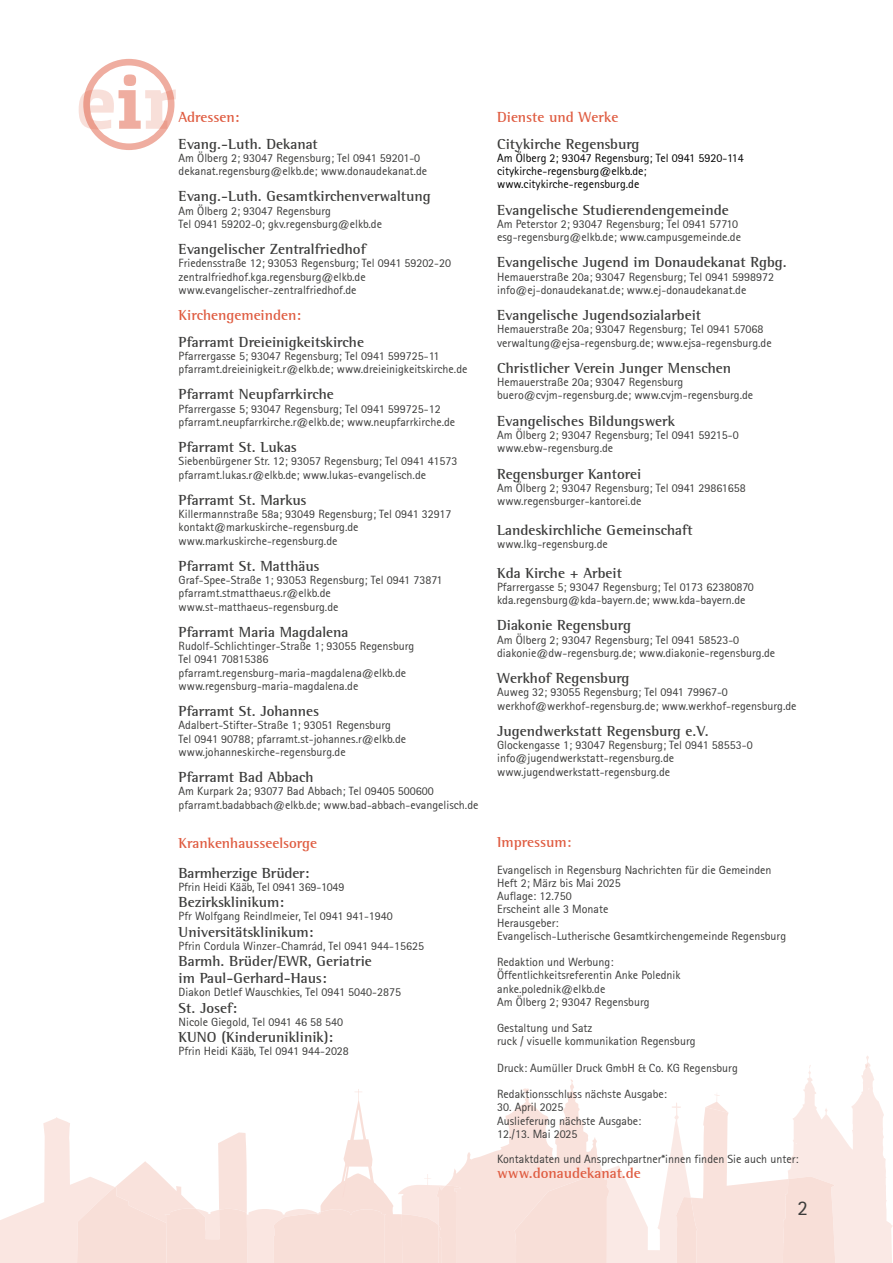
<style>
.page{position:relative;width:893px;height:1263px;background:#fff}
.page>*{position:absolute;margin:0;border:0;box-sizing:border-box;transform-origin:0 0}
.t1{font:21px "Rotis Sans Serif 55";color:#3c3c3b}
.t2{font:700 15px/16.5px "Rotis Semi Serif";color:#3c3c3b}
.t3{font:700 15px "Rotis Semi Serif";color:#df5c41}
.t4{font:12px/13.2px "Rotis Sans Serif 55";color:#3c3c3b}
.t5{font:12px/13.2px "Rotis Sans Serif 55";color:#000}
.s1{color:#e26e51}
</style>
<div class="page">
<svg style="left:0;top:1056px;width:893px;height:207px"></svg>
<svg style="left:79px;top:59px;width:97px;height:91px"></svg>
<p class="t3" style="left:179px;top:108px;width:63px">Adressen:</p>
<p class="t2" style="left:179px;top:135px;width:141px">Evang.-Luth. Dekanat</p>
<p class="t4" style="left:179px;top:151px;width:250px">Am Ölberg 2; 93047 Regensburg; Tel 0941 59201-0 dekanat.regensburg@elkb.de; www.donaudekanat.de</p>
<p class="t2" style="left:179px;top:188px;width:254px">Evang.-Luth. Gesamtkirchenverwaltung</p>
<p class="t4" style="left:179px;top:204px;width:205px">Am Ölberg 2; 93047 Regensburg<br>Tel 0941 59202-0; gkv.regensburg@elkb.de</p>
<p class="t2" style="left:179px;top:241px;width:189px">Evangelischer Zentralfriedhof</p>
<p class="t4" style="left:179px;top:257px;width:274px">Friedensstraße 12; 93053 Regensburg; Tel 0941 59202-20 zentralfriedhof.kga.regensburg@elkb.de www.evangelischer-zentralfriedhof.de</p>
<p class="t3" style="left:179px;top:306px;width:124px">Kirchengemeinden:</p>
<p class="t2" style="left:179px;top:333px;width:187px">Pfarramt Dreieinigkeitskirche</p>
<p class="t4" style="left:179px;top:349px;width:290px">Pfarrergasse 5; 93047 Regensburg; Tel 0941 599725-11 pfarramt.dreieinigkeit.r@elkb.de; www.dreieinigkeitskirche.de</p>
<p class="t2" style="left:179px;top:386px;width:157px">Pfarramt Neupfarrkirche</p>
<p class="t4" style="left:179px;top:402px;width:278px">Pfarrergasse 5; 93047 Regensburg; Tel 0941 599725-12 pfarramt.neupfarrkirche.r@elkb.de; www.neupfarrkirche.de</p>
<p class="t2" style="left:179px;top:439px;width:120px">Pfarramt St. Lukas</p>
<p class="t4" style="left:179px;top:455px;width:280px">Siebenbürgener Str. 12; 93057 Regensburg; Tel 0941 41573 pfarramt.lukas.r@elkb.de; www.lukas-evangelisch.de</p>
<p class="t2" style="left:179px;top:491px;width:130px">Pfarramt St. Markus</p>
<p class="t4" style="left:179px;top:507px;width:274px">Killermannstraße 58a; 93049 Regensburg; Tel 0941 32917 kontakt@markuskirche-regensburg.de www.markuskirche-regensburg.de</p>
<p class="t2" style="left:179px;top:557px;width:142px">Pfarramt St. Matthäus</p>
<p class="t4" style="left:179px;top:573px;width:265px">Graf-Spee-Straße 1; 93053 Regensburg; Tel 0941 73871 pfarramt.stmatthaeus.r@elkb.de www.st-matthaeus-regensburg.de</p>
<p class="t2" style="left:179px;top:623px;width:171px">Pfarramt Maria Magdalena</p>
<p class="t4" style="left:179px;top:639px;width:237px">Rudolf-Schlichtinger-Straße 1; 93055 Regensburg Tel 0941 70815386 pfarramt.regensburg-maria-magdalena@elkb.de www.regensburg-maria-magdalena.de</p>
<p class="t2" style="left:179px;top:703px;width:142px">Pfarramt St. Johannes</p>
<p class="t4" style="left:179px;top:719px;width:229px">Adalbert-Stifter-Straße 1; 93051 Regensburg<br>Tel 0941 90788; pfarramt.st-johannes.r@elkb.de www.johanneskirche-regensburg.de</p>
<p class="t2" style="left:179px;top:769px;width:137px">Pfarramt Bad Abbach</p>
<p class="t4" style="left:179px;top:785px;width:301px">Am Kurpark 2a; 93077 Bad Abbach; Tel 09405 500600 pfarramt.badabbach@elkb.de; www.bad-abbach-evangelisch.de</p>
<p class="t3" style="left:179px;top:834px;width:140px">Krankenhausseelsorge</p>
<p class="t2" style="left:179px;top:864px;width:132px">Barmherzige Brüder:</p>
<p class="t4" style="left:179px;top:880px;width:167px">Pfrin Heidi Kääb, Tel 0941 369-1049</p>
<p class="t2" style="left:179px;top:894px;width:107px">Bezirksklinikum:</p>
<p class="t4" style="left:179px;top:910px;width:216px">Pfr Wolfgang Reindlmeier, Tel 0941 941-1940</p>
<p class="t2" style="left:179px;top:923px;width:136px">Universitätsklinikum:</p>
<p class="t4" style="left:179px;top:939px;width:247px">Pfrin Cordula Winzer-Chamrád, Tel 0941 944-15625</p>
<p class="t2" style="left:179px;top:953px;width:195px">Barmh. Brüder/EWR, Geriatrie im Paul-Gerhard-Haus:</p>
<p class="t4" style="left:179px;top:985px;width:224px">Diakon Detlef Wauschkies, Tel 0941 5040-2875</p>
<p class="t2" style="left:179px;top:999px;width:60px">St. Josef:</p>
<p class="t4" style="left:179px;top:1015px;width:166px">Nicole Giegold, Tel 0941 46 58 540</p>
<p class="t2" style="left:179px;top:1029px;width:156px">KUNO (Kinderuniklinik):</p>
<p class="t4" style="left:179px;top:1044px;width:172px">Pfrin Heidi Kääb, Tel 0941 944-2028</p>
<p class="t3" style="left:497px;top:108px;width:123px">Dienste und Werke</p>
<p class="t2" style="left:497px;top:135px;width:144px">Citykirche Regensburg</p>
<p class="t5" style="left:497px;top:151px;width:248px">Am Ölberg 2; 93047 Regensburg; Tel 0941 5920-114 citykirche-regensburg@elkb.de; www.citykirche-regensburg.de</p>
<p class="t2" style="left:497px;top:201px;width:233px">Evangelische Studierendengemeinde</p>
<p class="t4" style="left:497px;top:217px;width:245px">Am Peterstor 2; 93047 Regensburg; Tel 0941 57710 esg-regensburg@elkb.de; www.campusgemeinde.de</p>
<p class="t2" style="left:497px;top:254px;width:291px">Evangelische Jugend im Donaudekanat Rgbg.</p>
<p class="t4" style="left:497px;top:270px;width:279px">Hemauerstraße 20a; 93047 Regensburg; Tel 0941 5998972 info@ej-donaudekanat.de; www.ej-donaudekanat.de</p>
<p class="t2" style="left:497px;top:307px;width:205px">Evangelische Jugendsozialarbeit</p>
<p class="t4" style="left:497px;top:323px;width:276px">Hemauerstraße 20a; 93047 Regensburg; Tel 0941 57068 verwaltung@ejsa-regensburg.de; www.ejsa-regensburg.de</p>
<p class="t2" style="left:497px;top:359px;width:235px">Christlicher Verein Junger Menschen</p>
<p class="t4" style="left:497px;top:375px;width:258px">Hemauerstraße 20a; 93047 Regensburg buero@cvjm-regensburg.de; www.cvjm-regensburg.de</p>
<p class="t2" style="left:497px;top:412px;width:179px">Evangelisches Bildungswerk</p>
<p class="t4" style="left:497px;top:428px;width:243px">Am Ölberg 2; 93047 Regensburg; Tel 0941 59215-0 www.ebw-regensburg.de</p>
<p class="t2" style="left:497px;top:465px;width:146px">Regensburger Kantorei</p>
<p class="t4" style="left:497px;top:481px;width:250px">Am Ölberg 2; 93047 Regensburg; Tel 0941 29861658 www.regensburger-kantorei.de</p>
<p class="t2" style="left:497px;top:521px;width:197px">Landeskirchliche Gemeinschaft</p>
<p class="t4" style="left:497px;top:537px;width:112px">www.lkg-regensburg.de</p>
<p class="t2" style="left:497px;top:564px;width:126px">Kda Kirche + Arbeit</p>
<p class="t4" style="left:497px;top:580px;width:258px">Pfarrergasse 5; 93047 Regensburg; Tel 0173 62380870 kda.regensburg@kda-bayern.de; www.kda-bayern.de</p>
<p class="t2" style="left:497px;top:617px;width:135px">Diakonie Regensburg</p>
<p class="t4" style="left:497px;top:633px;width:280px">Am Ölberg 2; 93047 Regensburg; Tel 0941 58523-0 diakonie@dw-regensburg.de; www.diakonie-regensburg.de</p>
<p class="t2" style="left:497px;top:670px;width:134px">Werkhof Regensburg</p>
<p class="t4" style="left:497px;top:686px;width:301px">Auweg 32; 93055 Regensburg; Tel 0941 79967-0 werkhof@werkhof-regensburg.de; www.werkhof-regensburg.de</p>
<p class="t2" style="left:497px;top:722px;width:213px">Jugendwerkstatt Regensburg e.V.</p>
<p class="t4" style="left:497px;top:738px;width:257px">Glockengasse 1; 93047 Regensburg; Tel 0941 58553-0 info@jugendwerkstatt-regensburg.de www.jugendwerkstatt-regensburg.de</p>
<p class="t3" style="left:497px;top:833px;width:76px">Impressum<span class="s1">:</span></p>
<p class="t4" style="left:497px;top:863px;width:291px">Evangelisch in Regensburg Nachrichten für die Gemeinden Heft 2; März bis Mai 2025<br>Auflage: 12.750<br>Erscheint alle 3 Monate<br>Herausgeber:<br>Evangelisch-Lutherische Gesamtkirchengemeinde Regensburg</p>
<p class="t4" style="left:497px;top:955px;width:185px">Redaktion und Werbung:<br>Öffentlichkeitsreferentin Anke Polednik anke.polednik@elkb.de<br>Am Ölberg 2; 93047 Regensburg</p>
<p class="t4" style="left:497px;top:1021px;width:200px">Gestaltung und Satz<br>ruck / visuelle kommunikation Regensburg</p>
<p class="t4" style="left:497px;top:1061px;width:242px">Druck: Aumüller Druck GmbH &amp; Co. KG Regensburg</p>
<p class="t4" style="left:497px;top:1087px;width:171px">Redaktionsschluss nächste Ausgabe:</p>
<p class="t4" style="left:497px;top:1100px;width:146px">30. April 2025<br>Auslieferung nächste Ausgabe:<br>12./13. Mai 2025</p>
<p class="t4" style="left:497px;top:1152px;width:303px">Kontaktdaten und Ansprechpartner*innen finden Sie auch unter:</p>
<p class="t3" style="left:497px;top:1164px;width:145px">www.donaudekanat.de</p>
<h1 class="t1" style="left:797px;top:1195px;width:12px">2</h1>
</div>
